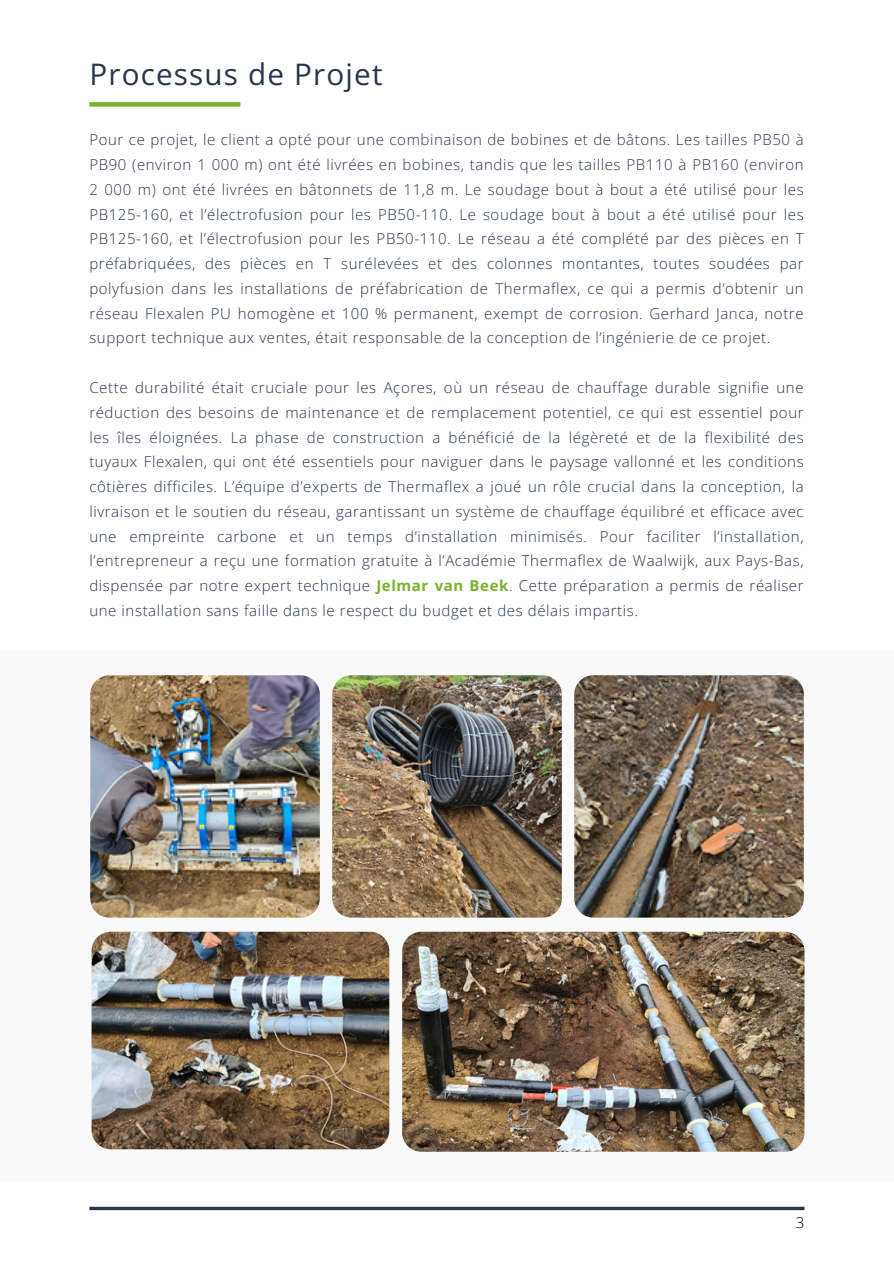
<style>
.page{position:relative;width:894px;height:1264px;background:#fff}
.page>*{position:absolute;margin:0;border:0;box-sizing:border-box;transform-origin:0 0}
.t1{font:29.7px "Open Sans";letter-spacing:.04em;color:#27354c}
.t2{font:300 15px/24.8px "Open Sans";letter-spacing:.04em;color:#27354c;text-align:justify}
.t3{font:300 15px "Open Sans";color:#000}
.s1{font-weight:700;color:#78b22b}
</style>
<div class="page">
<div style="left:89px;top:102px;width:151px;height:5px;background:#78b22b"></div>
<svg style="left:89px;top:1206px;width:715px;height:4px;background:#515d6f"></svg>
<div style="left:0;top:651px;width:893px;height:529px;background:#f9f9f9"></div>
<img style="left:90px;top:675px;width:230px;height:242px;border-radius:19px">
<img style="left:332px;top:675px;width:229px;height:242px;border-radius:19px">
<img style="left:574px;top:675px;width:229px;height:242px;border-radius:19px">
<img style="left:91px;top:931px;width:298px;height:218px;border-radius:19px">
<img style="left:402px;top:931px;width:402px;height:220px;border-radius:19px">
<p class="t1" style="left:89px;top:54px;width:294px">Processus de Projet</p>
<p class="t2" style="left:89px;top:127px;width:715px">Pour ce projet, le client a opté pour une combinaison de bobines et de bâtons. Les tailles PB50 à PB90 (environ 1 000 m) ont été livrées en bobines, tandis que les tailles PB110 à PB160 (environ 2 000 m) ont été livrées en bâtonnets de 11,8 m. Le soudage bout à bout a été utilisé pour les PB125-160, et l’électrofusion pour les PB50-110. Le soudage bout à bout a été utilisé pour les PB125-160, et l’électrofusion pour les PB50-110. Le réseau a été complété par des pièces en T préfabriquées, des pièces en T surélevées et des colonnes montantes, toutes soudées par polyfusion dans les installations de préfabrication de Thermaflex, ce qui a permis d’obtenir un réseau Flexalen PU homogène et 100 % permanent, exempt de corrosion. Gerhard Janca, notre support technique aux ventes, était responsable de la conception de l’ingénierie de ce projet.</p>
<p class="t2" style="left:89px;top:375px;width:715px">Cette durabilité était cruciale pour les Açores, où un réseau de chauffage durable signifie une réduction des besoins de maintenance et de remplacement potentiel, ce qui est essentiel pour les îles éloignées. La phase de construction a bénéficié de la légèreté et de la flexibilité des tuyaux Flexalen, qui ont été essentiels pour naviguer dans le paysage vallonné et les conditions côtières difficiles. L’équipe d’experts de Thermaflex a joué un rôle crucial dans la conception, la livraison et le soutien du réseau, garantissant un système de chauffage équilibré et efficace avec une empreinte carbone et un temps d’installation minimisés. Pour faciliter l’installation, l’entrepreneur a reçu une formation gratuite à l’Académie Thermaflex de Waalwijk, aux Pays-Bas, dispensée par notre expert technique <span class="s1">Jelmar van Beek</span>. Cette préparation a permis de réaliser une installation sans faille dans le respect du budget et des délais impartis.</p>
<p class="t3" style="left:795px;top:1211px;width:10px">3</p>
</div>
